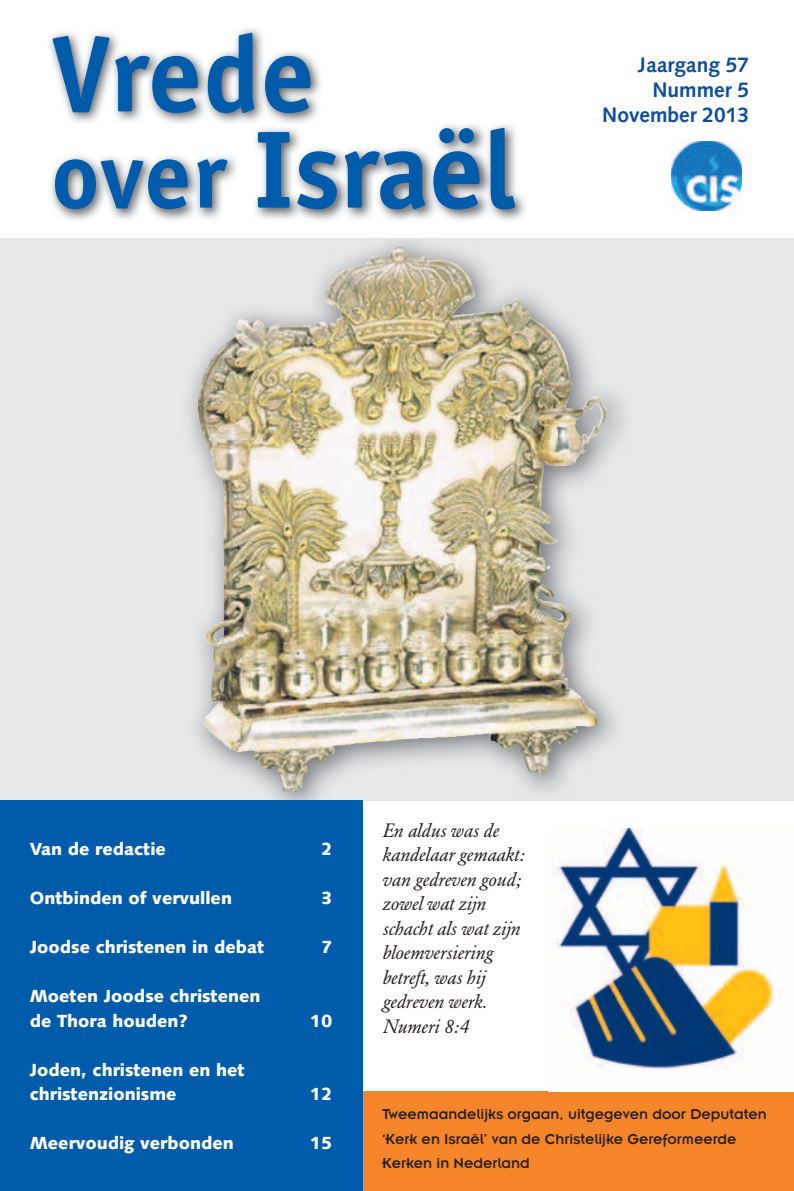
<style>
.page{position:relative;width:794px;height:1191px;background:#fff}
.page>*{position:absolute;margin:0;border:0;box-sizing:border-box;transform-origin:0 0}
.t1{font:700 110.25px "Officina Sans";letter-spacing:-.005em;color:#015bab}
.t2{font:700 108.5px "Officina Sans";color:#015bab}
.t3{font:700 21px/25.2px "Syntax";color:#0d4c9d;text-align:right}
.t4{font:italic 19.25px/24.5px "Garamond BE";color:#231f20}
.t5{font:900 17.5px/24.5px "Syntax";color:#fff}
.t6{font:15.75px/24.5px "Insignia";color:#231f20}
.s1{font-size:94.5px}
</style>
<div class="page">
<div style="left:362px;top:1091px;width:432px;height:100px;background:#f58529"></div>
<img style="left:50px;top:29px;width:475px;height:191px">
<img style="left:552px;top:828px;width:231px;height:242px">
<img style="left:672px;top:141px;width:69px;height:69px">
<div style="left:0;top:238px;width:794px;height:562px;background:#e6e7e9"></div>
<img style="left:189px;top:240px;width:435px;height:560px">
<img style="left:426px;top:259px;width:68px;height:57px">
<div style="left:0;top:800px;width:362px;height:391px;background:#015bab"></div>
<h2 class="t2" style="left:51px;top:33px;width:265px">Vrede</h2>
<h1 class="t1" style="left:51px;top:128px;width:466px"><span class="s1">over</span> Israël</h1>
<p class="t3" style="left:638px;top:54px;width:112px">Jaargang 57<br>Nummer 5</p>
<p class="t3" style="left:602px;top:104px;width:149px">November 2013</p>
<p class="t5" style="left:30px;top:838px;width:138px">Van de redactie</p>
<p class="t5" style="left:321px;top:838px;width:13px">2</p>
<p class="t5" style="left:30px;top:887px;width:204px">Ontbinden of vervullen</p>
<p class="t5" style="left:321px;top:887px;width:13px">3</p>
<p class="t5" style="left:30px;top:936px;width:236px">Joodse christenen in debat</p>
<p class="t5" style="left:321px;top:936px;width:13px">7</p>
<p class="t5" style="left:30px;top:985px;width:232px">Moeten Joodse christenen de Thora houden?</p>
<p class="t5" style="left:310px;top:1010px;width:24px">10</p>
<p class="t5" style="left:30px;top:1059px;width:216px">Joden, christenen en het christenzionisme</p>
<p class="t5" style="left:310px;top:1083px;width:24px">12</p>
<p class="t4" style="left:383px;top:819px;width:144px">En aldus was de kandelaar gemaakt: van gedreven goud; zowel wat zijn schacht als wat zijn bloemversiering betreft, was hij gedreven werk.<br>Numeri 8:4</p>
<p class="t5" style="left:30px;top:1132px;width:205px">Meervoudig verbonden</p>
<p class="t5" style="left:310px;top:1132px;width:24px">15</p>
<p class="t6" style="left:382px;top:1103px;width:386px">Tweemaandelijks orgaan, uitgegeven door Deputaten ‘Kerk en Israël’ van de Christelijke Gereformeerde<br>Kerken in Nederland</p>
</div>
